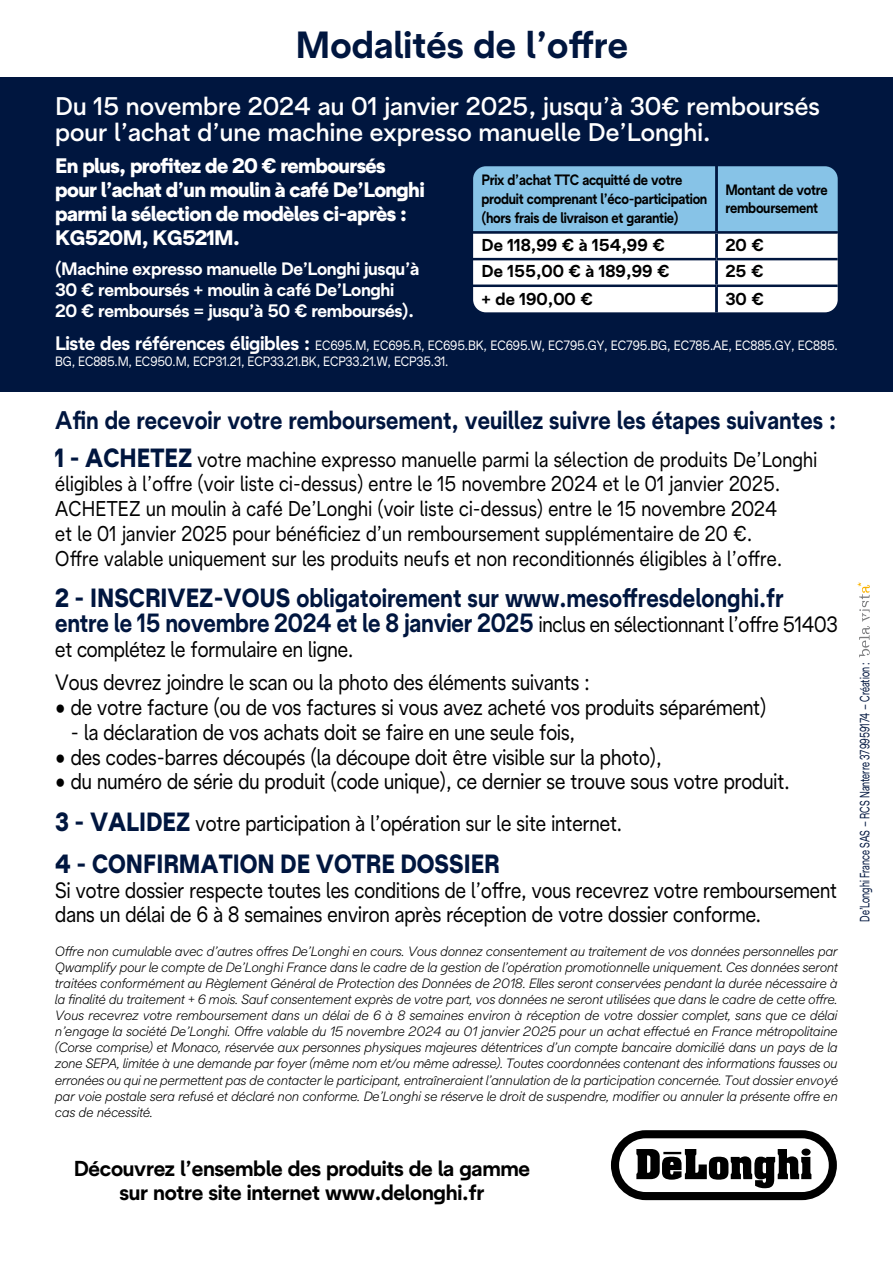
<style>
.page{position:relative;width:893px;height:1263px;background:#fff}
.page>*{position:absolute;margin:0;border:0;box-sizing:border-box;transform-origin:0 0}
.t1{font:700 37.8px "De Longhi Sans";color:#00163f}
.t2{font:700 26.4px/24.8px "De Longhi Sans";color:#00163f;scale:.88 1}
.t3{font:900 26.4px "De Longhi Sans";color:#00163f;scale:.88 1}
.t4{font:500 25.5px/25.5px "De Longhi Sans";color:#fff}
.t5{font:700 25.5px "De Longhi Sans";color:#00163f;scale:.9 1}
.t6{font:22.2px/33.6px "De Longhi Sans";color:#000;scale:.88 1}
.t7{font:22.2px/24.8px "De Longhi Sans";color:#000;scale:.87 1}
.t8{font:700 21.6px/24.3px "De Longhi Sans";letter-spacing:-.015em;color:#000;text-align:center}
.t9{font:21.45px/24.8px "De Longhi Sans";letter-spacing:.01em;color:#000;scale:.88 1}
.t10{font:900 21px/24px "De Longhi Sans";letter-spacing:-.03em;color:#fff}
.t11{font:700 18px/21px "De Longhi Sans";letter-spacing:-.02em;color:#fff}
.t12{font:700 17.25px "De Longhi Sans";color:#000}
.t13{font:700 15px/18.8px "De Longhi Sans";letter-spacing:-.02em;color:#000;scale:.9 1}
.t14{font:italic 300 13.5px/16px "De Longhi Sans";color:#000;text-align:justify}
.t15{font:13.5px/15.8px "De Longhi Sans";letter-spacing:-.01em;color:#fff;scale:.9 1}
.t16{font:13.5px "De Longhi Sans";color:#00163f;scale:.7 1}
.s1{font-weight:700;font-size:19.5px}
.s2{font-weight:900;font-size:26.4px;color:#00163f}
.s3{font-weight:900}
.s4{font-weight:400;font-size:22.2px;color:#000}
</style>
<div class="page">
<div style="left:0;top:77px;width:893px;height:314px;background:#00163f"></div>
<svg style="left:611px;top:1130px;width:226px;height:70px"></svg>
<svg style="left:473px;top:166px;width:365px;height:146px;background:#c4e0f1"></svg>
<hr style="left:715px;top:166px;width:3px;height:65px;background:#00163f">
<hr style="left:715px;top:234px;width:3px;height:24px;background:#00163f">
<hr style="left:715px;top:260px;width:3px;height:25px;background:#00163f">
<hr style="left:715px;top:287px;width:3px;height:25px;background:#00163f">
<hr style="left:473px;top:231px;width:243px;height:3px;background:#00163f">
<hr style="left:716px;top:231px;width:122px;height:3px;background:#00163f">
<hr style="left:473px;top:258px;width:243px;height:2px;background:#00163f">
<hr style="left:716px;top:258px;width:122px;height:2px;background:#00163f">
<hr style="left:473px;top:285px;width:243px;height:2px;background:#00163f">
<hr style="left:716px;top:285px;width:122px;height:2px;background:#00163f">
<svg style="left:858px;top:582px;width:12px;height:75px"></svg>
<h1 class="t1" style="left:295px;top:22px;width:334px">Modalités de l’offre</h1>
<h3 class="t4" style="left:55px;top:93px;width:766px">Du 15 novembre 2024 au 01 janvier 2025, jusqu’à 30€ remboursés pour l’achat d’une machine expresso manuelle De’Longhi.</h3>
<h3 class="t10" style="left:55px;top:153px;width:371px">En plus, profitez de 20 € remboursés pour l’achat d’un moulin à café De’Longhi parmi la sélection de modèles ci-après :<br>KG520M, KG521M.</h3>
<p class="t13" style="left:481px;top:170px;width:252px">Prix d’achat TTC acquitté de votre produit comprenant l’éco-participation (hors frais de livraison et garantie)</p>
<p class="t13" style="left:725px;top:180px;width:115px">Montant de votre remboursement</p>
<p class="t12" style="left:481px;top:234px;width:185px">De 118,99 € à 154,99 €</p>
<p class="t12" style="left:725px;top:234px;width:40px">20 €</p>
<p class="t12" style="left:481px;top:261px;width:190px">De 155,00 € à 189,99 €</p>
<p class="t12" style="left:725px;top:261px;width:40px">25 €</p>
<p class="t12" style="left:481px;top:288px;width:113px">+ de 190,00 €</p>
<p class="t12" style="left:725px;top:288px;width:40px">30 €</p>
<h3 class="t11" style="left:55px;top:258px;width:365px">(Machine expresso manuelle De’Longhi jusqu’à<br>30 € remboursés + moulin à café De’Longhi<br>20 € remboursés = jusqu’à 50 € remboursés).</h3>
<p class="t15" style="left:55px;top:337px;width:871px"><span class="s1">Liste des références éligibles :</span> EC695.M, EC695.R, EC695.BK, EC695.W, EC795.GY, EC795.BG, EC785.AE, EC885.GY, EC885.<br>BG, EC885.M, EC950.M, ECP31.21, ECP33.21.BK, ECP33.21.W, ECP35.31.</p>
<h3 class="t5" style="left:55px;top:404px;width:869px">Afin de recevoir votre remboursement, veuillez suivre les étapes suivantes :</h3>
<p class="t9" style="left:55px;top:446px;width:867px"><span class="s2">1 - ACHETEZ</span> votre machine expresso manuelle parmi la sélection de produits De’Longhi éligibles à l’offre (voir liste ci-dessus) entre le 15 novembre 2024 et le 01 janvier 2025.<br>ACHETEZ un moulin à café De’Longhi (voir liste ci-dessus) entre le 15 novembre 2024<br>et le 01 janvier 2025 pour bénéficiez d’un remboursement supplémentaire de 20 €.<br>Offre valable uniquement sur les produits neufs et non reconditionnés éligibles à l’offre.</p>
<h2 class="t2" style="left:55px;top:585px;width:891px"><span class="s3">2 - INSCRIVEZ-VOUS</span> obligatoirement sur www.mesoffresdelonghi.fr entre le 15 novembre 2024 et le 8 janvier 2025 <span class="s4">inclus en sélectionnant l’offre 51403</span></h2>
<h3 class="t6" style="left:55px;top:632px;width:609px">et complétez le formulaire en ligne.<br>Vous devrez joindre le scan ou la photo des éléments suivants :</h3>
<h3 class="t6" style="left:55px;top:690px;width:810px">• de votre facture (ou de vos factures si vous avez acheté vos produits séparément)</h3>
<h3 class="t6" style="left:71px;top:715px;width:575px">- la déclaration de vos achats doit se faire en une seule fois,</h3>
<h3 class="t6" style="left:55px;top:740px;width:691px">• des codes-barres découpés (la découpe doit être visible sur la photo),</h3>
<h3 class="t6" style="left:55px;top:760px;width:836px;line-height:41.7px">• du numéro de série du produit (code unique), ce dernier se trouve sous votre produit.<br><span class="s2">3 - VALIDEZ</span> votre participation à l’opération sur le site internet.</h3>
<h2 class="t3" style="left:55px;top:847px;width:507px">4 - CONFIRMATION DE VOTRE DOSSIER</h2>
<h3 class="t7" style="left:55px;top:877px;width:900px">Si votre dossier respecte toutes les conditions de l’offre, vous recevrez votre remboursement dans un délai de 6 à 8 semaines environ après réception de votre dossier conforme.</h3>
<p class="t14" style="left:55px;top:942px;width:784px">Offre non cumulable avec d’autres offres De’Longhi en cours. Vous donnez consentement au traitement de vos données personnelles par Qwamplify pour le compte de De’Longhi France dans le cadre de la gestion de l’opération promotionnelle uniquement. Ces données seront traitées conformément au Règlement Général de Protection des Données de 2018. Elles seront conservées pendant la durée nécessaire à la finalité du traitement + 6 mois. Sauf consentement exprès de votre part, vos données ne seront utilisées que dans le cadre de cette offre.<br>Vous recevrez votre remboursement dans un délai de 6 à 8 semaines environ à réception de votre dossier complet, sans que ce délai n’engage la société De’Longhi. Offre valable du 15 novembre 2024 au 01 janvier 2025 pour un achat effectué en France métropolitaine (Corse comprise) et Monaco, réservée aux personnes physiques majeures détentrices d’un compte bancaire domicilié dans un pays de la zone SEPA, limitée à une demande par foyer (même nom et/ou même adresse). Toutes coordonnées contenant des informations fausses ou erronées ou qui ne permettent pas de contacter le participant, entraîneraient l’annulation de la participation concernée. Tout dossier envoyé par voie postale sera refusé et déclaré non conforme. De’Longhi se réserve le droit de suspendre, modifier ou annuler la présente offre en cas de nécessité.</p>
<h3 class="t8" style="left:74px;top:1156px;width:458px">Découvrez l’ensemble des produits de la gamme sur notre site internet www.delonghi.fr</h3>
<p class="t16" style="left:856px;top:922px;width:372px;rotate:-90deg">De’Longhi France SAS – RCS Nanterre 379959174 – Création :</p>
</div>
